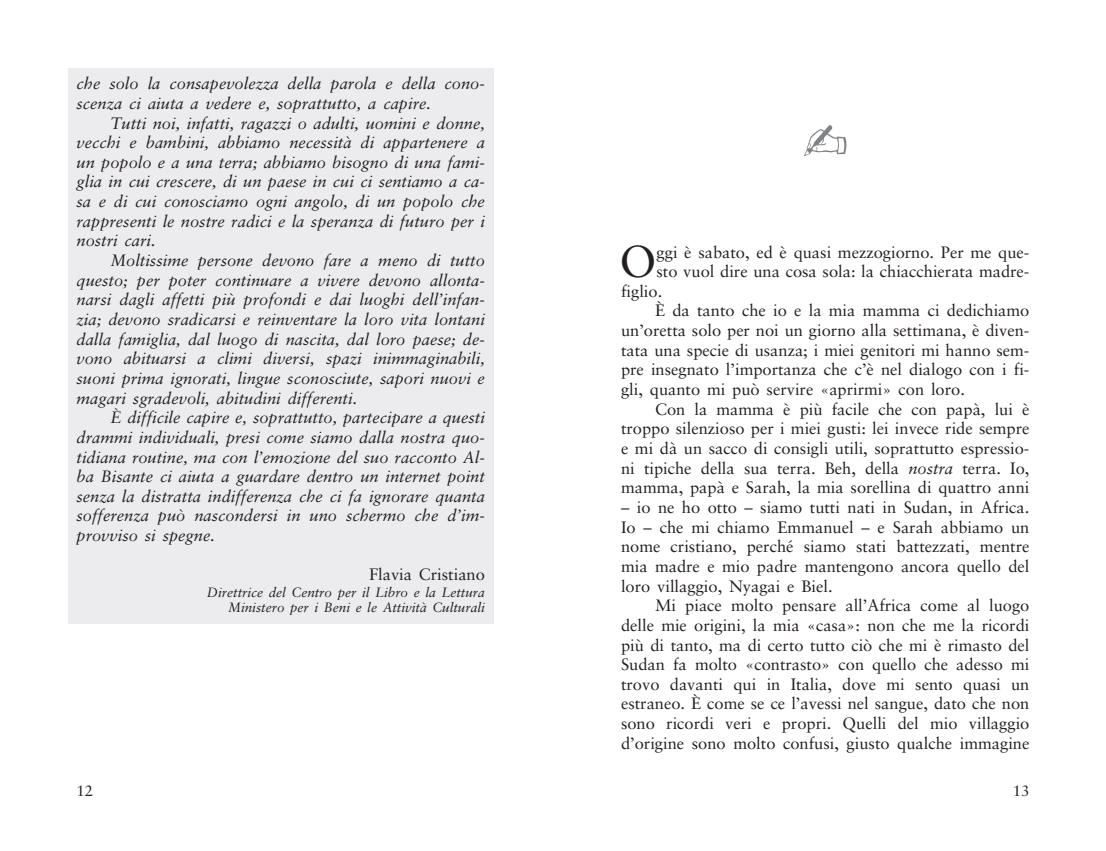
<style>
.page{position:relative;width:1106px;height:851px;background:#fff}
.page>*{position:absolute;margin:0;border:0;box-sizing:border-box;transform-origin:0 0}
.t1{font:44.55px "Sabon";color:#231f20}
.t2{font:16.5px/19.6px "Sabon";color:#231f20;text-align:justify}
.t3{font:italic 16.5px/19.6px "Sabon";color:#231f20;text-align:justify}
.t4{font:15px "Sabon";color:#231f20}
.t5{font:italic 13.5px/15px "Sabon";color:#231f20;text-align:right}
.s1{font-style:italic}
</style>
<div class="page">
<div style="left:68px;top:68px;width:425px;height:555px;background:#ececee"></div>
<p class="t3" style="left:77px;top:75px;width:410px">che solo la consapevolezza della parola e della cono&shy;scenza ci aiuta a vedere e, soprattutto, a capire.</p>
<p class="t3" style="left:77px;top:114px;width:410px;text-indent:34px">Tutti noi, infatti, ragazzi o adulti, uomini e donne, vecchi e bambini, abbiamo necessità di appartenere a un popolo e a una terra; abbiamo bisogno di una fami&shy;glia in cui crescere, di un paese in cui ci sentiamo a ca&shy;sa e di cui conosciamo ogni angolo, di un popolo che rappresenti le nostre radici e la speranza di futuro per i nostri cari.</p>
<p class="t3" style="left:77px;top:251px;width:410px;text-indent:34px">Moltissime persone devono fare a meno di tutto questo; per poter continuare a vivere devono allonta&shy;narsi dagli affetti più profondi e dai luoghi dell’infan&shy;zia; devono sradicarsi e reinventare la loro vita lontani dalla famiglia, dal luogo di nascita, dal loro paese; de&shy;vono abituarsi a climi diversi, spazi inimmaginabili, suoni prima ignorati, lingue sconosciute, sapori nuovi e magari sgradevoli, abitudini differenti.</p>
<p class="t3" style="left:77px;top:409px;width:410px;text-indent:34px">È difficile capire e, soprattutto, partecipare a questi drammi individuali, presi come siamo dalla nostra quo&shy;tidiana routine, ma con l’emozione del suo racconto Al&shy;ba Bisante ci aiuta a guardare dentro un internet point senza la distratta indifferenza che ci fa ignorare quanta sofferenza può nascondersi in uno schermo che d’im&shy;provviso si spegne.</p>
<p class="t2" style="left:369px;top:566px;width:117px">Flavia Cristiano</p>
<p class="t5" style="left:207px;top:585px;width:279px">Direttrice del Centro per il Libro e la Lettura<br>Ministero per i Beni e le Attività Culturali</p>
<h1 class="t1" style="left:619px;top:243px;width:39px">O</h1>
<p class="t2" style="left:656px;top:243px;width:374px">ggi è sabato, ed è quasi mezzogiorno. Per me que-</p>
<p class="t2" style="left:656px;top:263px;width:374px">sto vuol dire una cosa sola: la chiacchierata madre-</p>
<p class="t2" style="left:621px;top:282px;width:43px">figlio.</p>
<p class="t2" style="left:655px;top:302px;width:376px">È da tanto che io e la mia mamma ci dedichiamo</p>
<p class="t2" style="left:621px;top:322px;width:410px">un’oretta solo per noi un giorno alla settimana, è diven-</p>
<p class="t2" style="left:621px;top:341px;width:410px">tata una specie di usanza; i miei genitori mi hanno sem-</p>
<p class="t2" style="left:621px;top:361px;width:410px">pre insegnato l’importanza che c’è nel dialogo con i fi-</p>
<p class="t2" style="left:621px;top:381px;width:345px">gli, quanto mi può servire «aprirmi» con loro.</p>
<p class="t2" style="left:655px;top:400px;width:376px">Con la mamma è più facile che con papà, lui è</p>
<p class="t2" style="left:621px;top:420px;width:410px">troppo silenzioso per i miei gusti: lei invece ride sempre</p>
<p class="t2" style="left:621px;top:439px;width:410px">e mi dà un sacco di consigli utili, soprattutto espressio-</p>
<p class="t2" style="left:621px;top:459px;width:410px">ni tipiche della sua terra. Beh, della <span class="s1">nostra</span> terra. Io,</p>
<p class="t2" style="left:621px;top:479px;width:410px">mamma, papà e Sarah, la mia sorellina di quattro anni</p>
<p class="t2" style="left:621px;top:498px;width:410px">– io ne ho otto – siamo tutti nati in Sudan, in Africa.<br>Io – che mi chiamo Emmanuel – e Sarah abbiamo un nome cristiano, perché siamo stati battezzati, mentre mia madre e mio padre mantengono ancora quello del loro villaggio, Nyagai e Biel.</p>
<p class="t2" style="left:621px;top:597px;width:410px;text-indent:34px">Mi piace molto pensare all’Africa come al luogo delle mie origini, la mia «casa»: non che me la ricordi più di tanto, ma di certo tutto ciò che mi è rimasto del Sudan fa molto «contrasto» con quello che adesso mi trovo davanti qui in Italia, dove mi sento quasi un estraneo. È come se ce l’avessi nel sangue, dato che non sono ricordi veri e propri. Quelli del mio villaggio d’origine sono molto confusi, giusto qualche immagine</p>
<p class="t4" style="left:77px;top:784px;width:18px">12</p>
<p class="t4" style="left:1012px;top:784px;width:18px">13</p>
</div>
